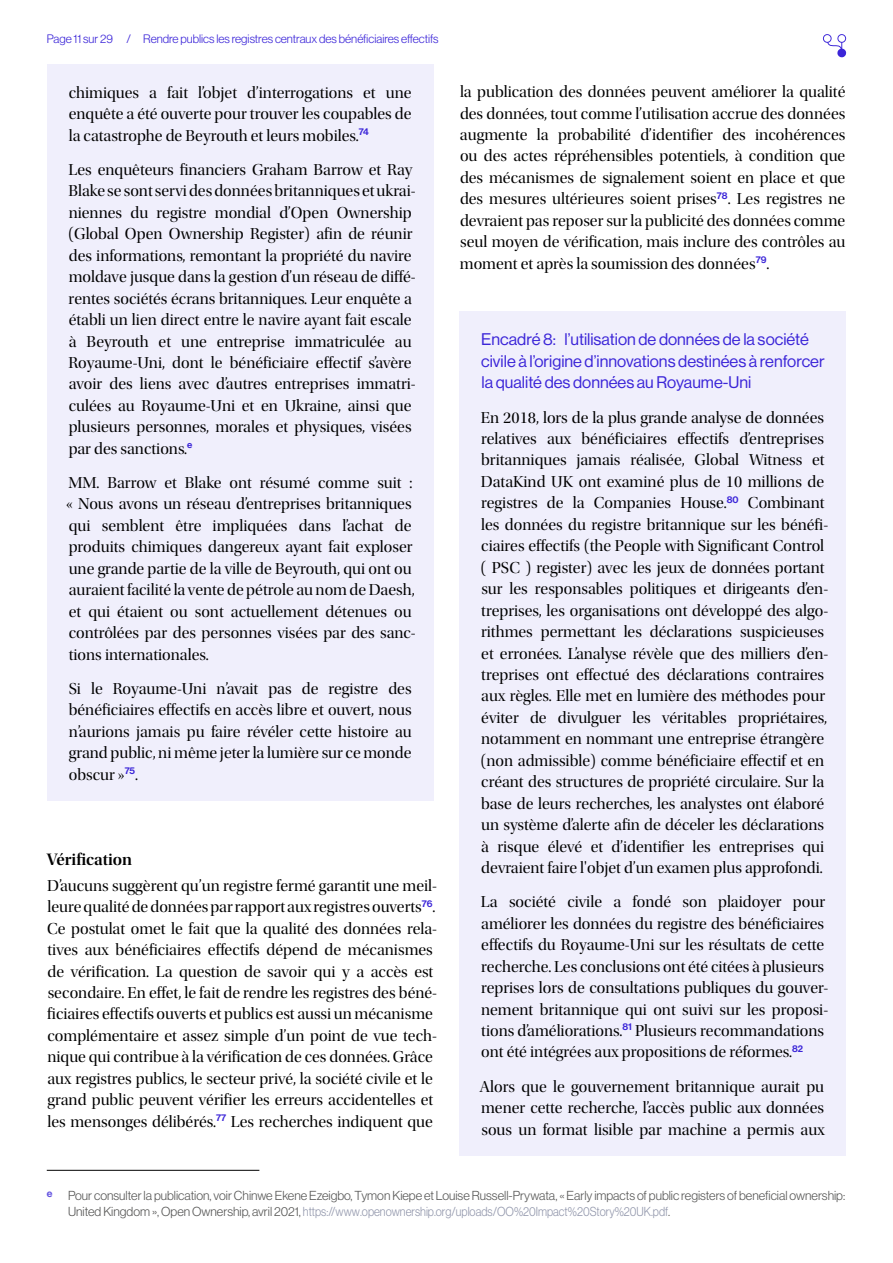
<style>
.page{position:relative;width:893px;height:1263px;background:#fff}
.page>*{position:absolute;margin:0;border:0;box-sizing:border-box;transform-origin:0 0}
.Heading_4{font:17.25px "Utopia Std Semibold Disp";color:#000}
.Normal__Last{font:16.5px/21.5px "Utopia Std Disp";color:#000}
.t1{font:16.5px/21.5px "N Haas Grotesk DS Pro 55 Rg";color:#3b25d8}
.Footnote_Text{font:12.75px/16.6px "N Haas Grotesk DS Pro 45 Lt";color:#575756}
.t2{font:12px "N Haas Grotesk DS Pro 45 Lt";color:#3b25d8}
.s1{color:#9196ab}
</style>
<div class="page">
<svg style="left:823px;top:34px;width:23px;height:23px"></svg>
<div style="left:47px;top:64px;width:387px;height:737px;background:#f0effc"></div>
<hr style="left:47px;top:1170px;width:212px;height:1px;background:#000">
<div style="left:459px;top:311px;width:387px;height:845px;background:#f0effc"></div>
<p class="t2" style="left:47px;top:32px;width:393px">Page 11 sur 29 / Rendre publics les registres centraux des bénéficiaires effectifs</p>
<p class="Normal__Last" style="left:69px;top:82px;width:344px;text-align:justify">chimiques a fait l’objet d’interrogations et une enquête a été ouverte pour trouver les coupables de la catastrophe de Beyrouth et leurs mobiles.<sup>74</sup></p>
<p class="Normal__Last" style="left:68px;top:159px;width:349px">Les enquêteurs financiers Graham Barrow et Ray Blake se sont servi des données britanniques et ukrai&shy;niennes du registre mondial d’Open Ownership (Global Open Ownership Register) afin de réunir des informations, remontant la propriété du navire moldave jusque dans la gestion d’un réseau de diffé&shy;rentes sociétés écrans britanniques. Leur enquête a établi un lien direct entre le navire ayant fait escale à Beyrouth et une entreprise immatriculée au Royaume-Uni, dont le bénéficiaire effectif s’avère avoir des liens avec d’autres entreprises immatri&shy;culées au Royaume-Uni et en Ukraine, ainsi que plusieurs personnes, morales et physiques, visées par des sanctions.<sup>e</sup></p>
<p class="Normal__Last" style="left:66px;top:472px;width:351px">MM. Barrow et Blake ont résumé comme suit : « Nous avons un réseau d’entreprises britanniques qui semblent être impliquées dans l’achat de produits chimiques dangereux ayant fait exploser une grande partie de la ville de Beyrouth, qui ont ou auraient facilité la vente de pétrole au nom de Daesh, et qui étaient ou sont actuellement détenues ou contrôlées par des personnes visées par des sanc&shy;tions internationales.</p>
<p class="Normal__Last" style="left:69px;top:678px;width:345px;text-align:justify">Si le Royaume-Uni n’avait pas de registre des bénéficiaires effectifs en accès libre et ouvert, nous n’aurions jamais pu faire révéler cette histoire au grand public, ni même jeter la lumière sur ce monde obscur »<sup>75</sup>.</p>
<p class="Heading_4" style="left:47px;top:850px;width:87px">Vérification</p>
<p class="Normal__Last" style="left:47px;top:875px;width:391px">D’aucuns suggèrent qu’un registre fermé garantit une meil&shy;leure qualité de données par rapport aux registres ouverts<sup>76</sup>.<br>Ce postulat omet le fait que la qualité des données rela&shy;tives aux bénéficiaires effectifs dépend de mécanismes de vérification. La question de savoir qui y a accès est secondaire. En effet, le fait de rendre les registres des béné&shy;ficiaires effectifs ouverts et publics est aussi un mécanisme complémentaire et assez simple d’un point de vue tech&shy;nique qui contribue à la vérification de ces données. Grâce aux registres publics, le secteur privé, la société civile et le grand public peuvent vérifier les erreurs accidentelles et les mensonges délibérés.<sup>77</sup> Les recherches indiquent que</p>
<p class="Normal__Last" style="left:460px;top:81px;width:387px;text-align:justify">la publication des données peuvent améliorer la qualité des données, tout comme l’utilisation accrue des données augmente la probabilité d’identifier des incohérences ou des actes répréhensibles potentiels, à condition que des mécanismes de signalement soient en place et que des mesures ultérieures soient prises<sup>78</sup>. Les registres ne devraient pas reposer sur la publicité des données comme seul moyen de vérification, mais inclure des contrôles au moment et après la soumission des données<sup>79</sup>.</p>
<p class="t1" style="left:481px;top:329px;width:345px">Encadré 8: l’utilisation de données de la société civile à l’origine d’innovations destinées à renforcer la qualité des données au Royaume-Uni</p>
<p class="Normal__Last" style="left:481px;top:407px;width:349px">En 2018, lors de la plus grande analyse de données relatives aux bénéficiaires effectifs d’entreprises britanniques jamais réalisée, Global Witness et DataKind UK ont examiné plus de 10 millions de registres de la Companies House.<sup>80</sup> Combinant les données du registre britannique sur les bénéfi&shy;ciaires effectifs (the People with Significant Control ( PSC ) register) avec les jeux de données portant sur les responsables politiques et dirigeants d’en&shy;treprises, les organisations ont développé des algo&shy;rithmes permettant les déclarations suspicieuses et erronées. L’analyse révèle que des milliers d’en&shy;treprises ont effectué des déclarations contraires aux règles. Elle met en lumière des méthodes pour éviter de divulguer les véritables propriétaires, notamment en nommant une entreprise étrangère (non admissible) comme bénéficiaire effectif et en créant des structures de propriété circulaire. Sur la base de leurs recherches, les analystes ont élaboré un système d’alerte afin de déceler les déclarations à risque élevé et d’identifier les entreprises qui devraient faire l'objet d’un examen plus approfondi.</p>
<p class="Normal__Last" style="left:481px;top:891px;width:349px">La société civile a fondé son plaidoyer pour améliorer les données du registre des bénéficiaires effectifs du Royaume-Uni sur les résultats de cette recherche. Les conclusions ont été citées à plusieurs reprises lors de consultations publiques du gouver&shy;nement britannique qui ont suivi sur les proposi&shy;tions d’améliorations.<sup>81</sup> Plusieurs recommandations ont été intégrées aux propositions de réformes.<sup>82</sup></p>
<p class="Normal__Last" style="left:479px;top:1076px;width:347px;text-align:justify">Alors que le gouvernement britannique aurait pu mener cette recherche, l’accès public aux données sous un format lisible par machine a permis aux</p>
<p class="Footnote_Text" style="left:68px;top:1187px;width:779px;text-indent:-21px"><sup>e</sup> Pour consulter la publication, voir Chinwe Ekene Ezeigbo, Tymon Kiepe et Louise Russell-Prywata, « Early impacts of public registers of beneficial ownership:<br>United Kingdom », Open Ownership, avril 2021, <span class="s1">https://www.openownership.org/uploads/OO%20Impact%20Story%20UK.pdf</span>.</p>
</div>
